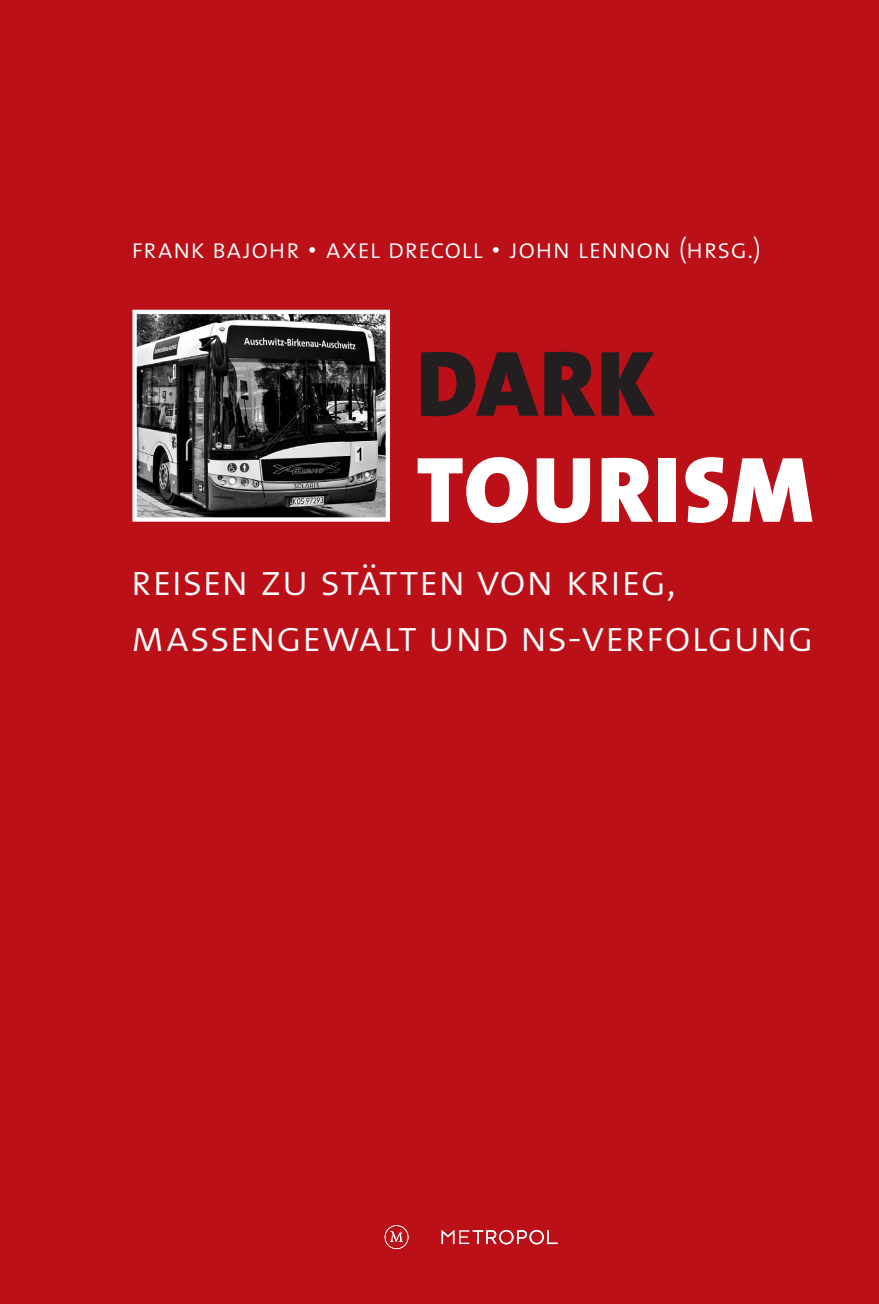
<style>
.page{position:relative;width:879px;height:1304px;background:#bb1018}
.page>*{position:absolute;margin:0;border:0;box-sizing:border-box;transform-origin:0 0}
.t1{font:900 94px "The Mix";letter-spacing:.02em;color:#fff}
.t2{font:900 94px "The Mix";color:#231f20}
.t3{font:44px/56px "The Mix Light Caps";letter-spacing:-.015em;color:#fff}
.t4{font:28px "The Mix Light Caps";color:#fff}
</style>
<div class="page">
<svg style="left:385px;top:1225px;width:23px;height:24px"></svg>
<svg style="left:441px;top:1230px;width:116px;height:14px"></svg>
<img style="left:137px;top:315px;width:248px;height:202px">
<div style="left:132px;top:310px;width:258px;height:212px;border:4px solid #fff"></div>
<p class="t4" style="left:131px;top:226px;width:631px">frank bajohr • axel drecoll • john lennon (hrsg.)</p>
<h1 class="t2" style="left:416px;top:304px;width:240px">DARK</h1>
<h1 class="t1" style="left:416px;top:410px;width:398px">TOURISM</h1>
<p class="t3" style="left:130px;top:550px;width:685px">reisen zu stätten von krieg, massengewalt und ns-verfolgung</p>
</div>
